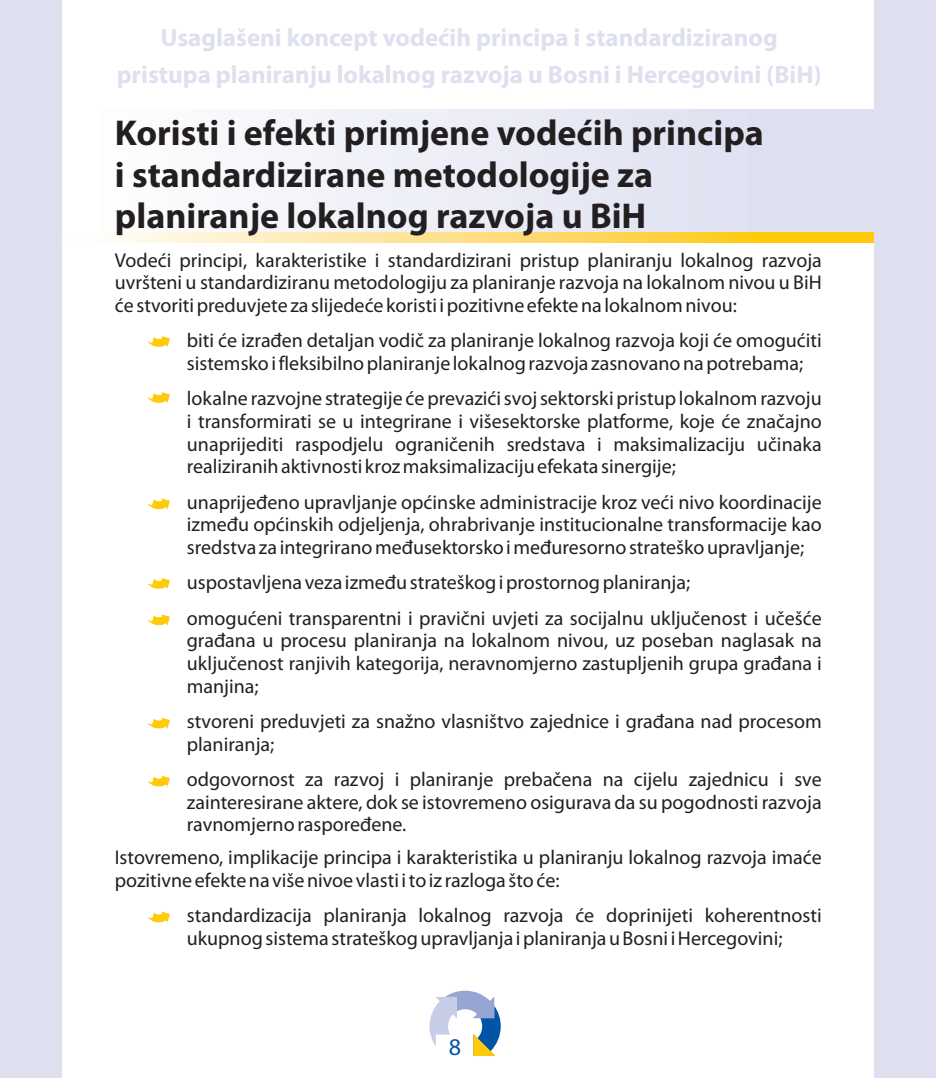
<style>
.page{position:relative;width:936px;height:1078px;background:#fff}
.page>*{position:absolute;margin:0;border:0;box-sizing:border-box;transform-origin:0 0}
.t1{font:700 36px/41.2px "Myriad Pro";color:#231f20}
.t2{font:700 25px/36.4px "Myriad Pro";color:#dee0f0;text-align:center}
.t3{font:24px "Myriad Pro";color:#0154a6}
.t4{font:20px/22.6px "Myriad Pro";color:#231f20;text-align:justify}
</style>
<div class="page">
<div style="left:30px;top:110px;width:876px;height:132px;background:linear-gradient(to right,#fff,#d8dbee)"></div>
<svg style="left:61px;top:232px;width:813px;height:10px;background:#fee07f"></svg>
<svg style="left:429px;top:990px;width:71px;height:65px"></svg>
<hr style="left:935px;top:0;width:1px;height:1077px;background:#dee0f0">
<div style="left:874px;top:0;width:61px;height:1077px;background:#dee0f0"></div>
<div style="left:0;top:0;width:61px;height:1077px;background:#dee0f0"></div>
<svg style="left:147px;top:336px;width:23px;height:11px"></svg>
<svg style="left:147px;top:392px;width:23px;height:11px"></svg>
<svg style="left:147px;top:498px;width:23px;height:11px"></svg>
<svg style="left:147px;top:578px;width:23px;height:11px"></svg>
<svg style="left:147px;top:614px;width:23px;height:11px"></svg>
<svg style="left:147px;top:717px;width:23px;height:11px"></svg>
<svg style="left:147px;top:775px;width:23px;height:11px"></svg>
<svg style="left:147px;top:911px;width:23px;height:11px"></svg>
<p class="t2" style="left:117px;top:22px;width:706px">Usaglašeni koncept vodećih principa i standardiziranog pristupa planiranju lokalnog razvoja u Bosni i Hercegovini (BiH)</p>
<h1 class="t1" style="left:115px;top:116px;width:650px">Koristi i efekti primjene vodećih principa i standardizirane metodologije za planiranje lokalnog razvoja u BiH</h1>
<p class="t4" style="left:115px;top:250px;width:708px">Vodeći principi, karakteristike i standardizirani pristup planiranju lokalnog razvoja uvršteni u standardiziranu metodologiju za planiranje razvoja na lokalnom nivou u BiH će stvoriti preduvjete za slijedeće koristi i pozitivne efekte na lokalnom nivou:</p>
<p class="t4" style="left:187px;top:331px;width:636px">biti će izrađen detaljan vodič za planiranje lokalnog razvoja koji će omogućiti sistemsko i fleksibilno planiranje lokalnog razvoja zasnovano na potrebama;</p>
<p class="t4" style="left:187px;top:389px;width:636px">lokalne razvojne strategije će prevazići svoj sektorski pristup lokalnom razvoju i transformirati se u integrirane i višesektorske platforme, koje će značajno unaprijediti raspodjelu ograničenih sredstava i maksimalizaciju učinaka realiziranih aktivnosti kroz maksimalizaciju efekata sinergije;</p>
<p class="t4" style="left:187px;top:492px;width:636px">unaprijeđeno upravljanje općinske administracije kroz veći nivo koordinacije između općinskih odjeljenja, ohrabrivanje institucionalne transformacije kao sredstva za integrirano međusektorsko i međuresorno strateško upravljanje;</p>
<p class="t4" style="left:187px;top:566px;width:636px;line-height:35.4px">uspostavljena veza između strateškog i prostornog planiranja;<br>omogućeni transparentni i pravični uvjeti za socijalnu uključenost i učešće</p>
<p class="t4" style="left:187px;top:631px;width:636px">građana u procesu planiranja na lokalnom nivou, uz poseban naglasak na uključenost ranjivih kategorija, neravnomjerno zastupljenih grupa građana i manjina;</p>
<p class="t4" style="left:187px;top:711px;width:636px">stvoreni preduvjeti za snažno vlasništvo zajednice i građana nad procesom planiranja;</p>
<p class="t4" style="left:187px;top:769px;width:636px">odgovornost za razvoj i planiranje prebačena na cijelu zajednicu i sve zainteresirane aktere, dok se istovremeno osigurava da su pogodnosti razvoja ravnomjerno raspoređene.</p>
<p class="t4" style="left:115px;top:847px;width:708px">Istovremeno, implikacije principa i karakteristika u planiranju lokalnog razvoja imaće pozitivne efekte na više nivoe vlasti i to iz razloga što će:</p>
<p class="t4" style="left:187px;top:905px;width:636px">standardizacija planiranja lokalnog razvoja će doprinijeti koherentnosti ukupnog sistema strateškog upravljanja i planiranja u Bosni i Hercegovini;</p>
<p class="t3" style="left:449px;top:1036px;width:14px">8</p>
</div>
